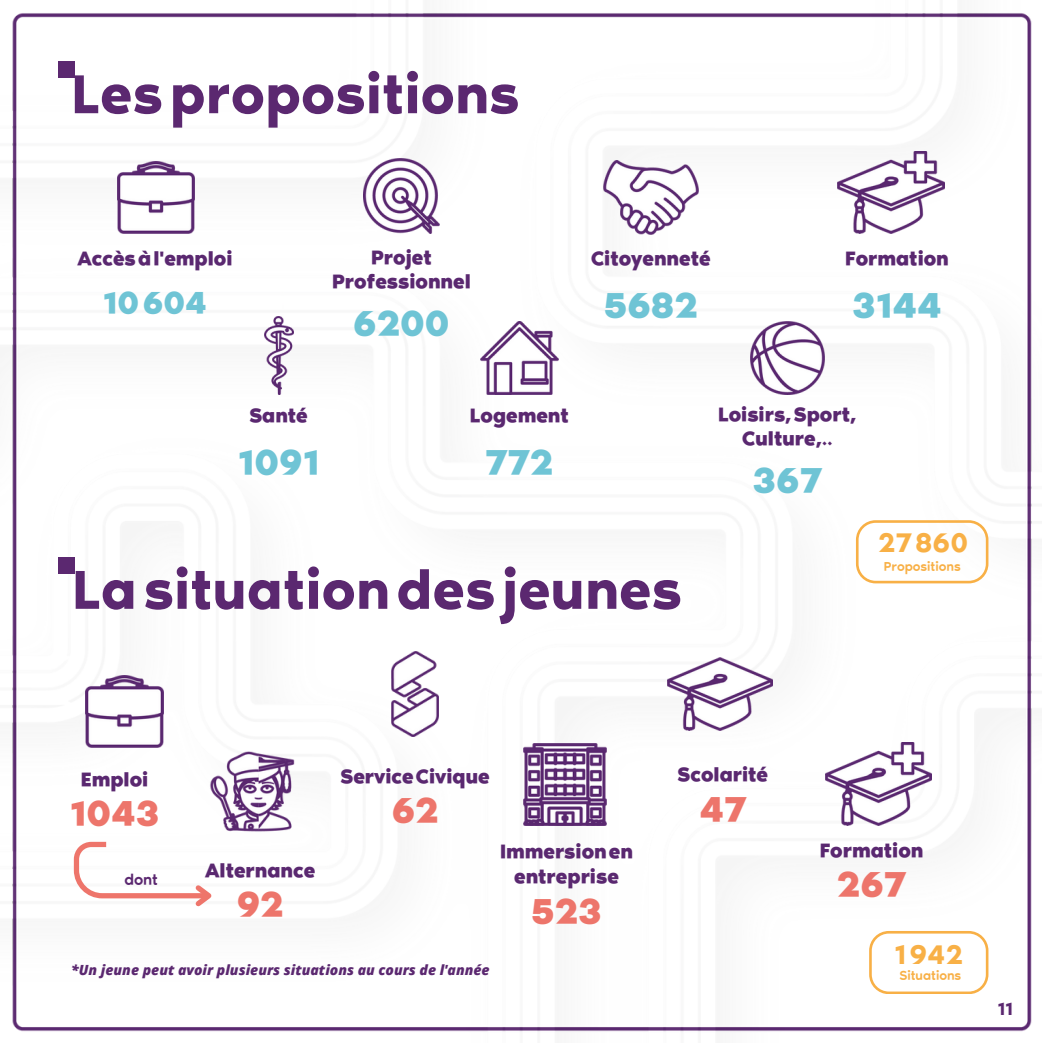
<style>
.page{position:relative;width:1042px;height:1043px;background:#fff}
.page>*{position:absolute;margin:0;border:0;box-sizing:border-box;transform-origin:0 0}
.t1{font:72.62px "RTL Media Pro Regular";color:#5b2870}
.t2{font:43.75px "RTL Media Pro Medium";color:#6fc4d5}
.t3{font:43.75px "RTL Media Pro Medium";color:#ed756b}
.t4{font:38.5px "RTL Media Pro Medium";color:#6fc4d5}
.t5{font:35px "RTL Media Pro Regular";color:#f8b046}
.t6{font:24.5px/23.6px "RTL Media Pro Medium";color:#5a2870;text-align:center}
.t7{font:22.75px "RTL Media Pro Regular";color:#5b2870}
.t8{font:20.12px "RTL Media Pro Light";color:#5b2870}
.t9{font:16.8px "RTL Media Pro Light";color:#f8b046}
.t10{font:italic 800 14px "Open Sans";color:#5b2870}
</style>
<div class="page">
<img style="left:12px;top:13px;width:1020px;height:1019px">
<div style="left:58px;top:557px;width:17px;height:16px;background:#5b2870"></div>
<div style="left:58px;top:62px;width:17px;height:16px;background:#5b2870"></div>
<img style="left:264px;top:316px;width:29px;height:79px">
<img style="left:210px;top:747px;width:98px;height:89px">
<img style="left:603px;top:160px;width:95px;height:74px">
<img style="left:117px;top:162px;width:77px;height:72px">
<img style="left:86px;top:675px;width:77px;height:72px">
<img style="left:480px;top:321px;width:78px;height:73px">
<img style="left:667px;top:657px;width:105px;height:73px">
<img style="left:750px;top:321px;width:74px;height:73px">
<img style="left:391px;top:651px;width:47px;height:85px">
<img style="left:824px;top:742px;width:107px;height:82px">
<img style="left:837px;top:151px;width:107px;height:83px">
<img style="left:523px;top:743px;width:83px;height:81px">
<img style="left:363px;top:158px;width:76px;height:75px">
<svg style="left:855px;top:520px;width:133px;height:63px"></svg>
<svg style="left:868px;top:930px;width:120px;height:63px"></svg>
<svg style="left:71px;top:839px;width:146px;height:71px"></svg>
<p class="t1" style="left:71px;top:62px;width:450px">Lespropositions</p>
<p class="t6" style="left:77px;top:248px;width:156px">Accèsàl'emploi</p>
<p class="t4" style="left:103px;top:286px;width:105px">10604</p>
<p class="t6" style="left:332px;top:248px;width:140px">Projet<br>Professionnel</p>
<p class="t2" style="left:353px;top:304px;width:98px">6200</p>
<p class="t6" style="left:591px;top:248px;width:121px">Citoyenneté</p>
<p class="t2" style="left:603px;top:286px;width:96px">5682</p>
<p class="t6" style="left:844px;top:248px;width:105px">Formation</p>
<p class="t2" style="left:852px;top:286px;width:91px">3144</p>
<p class="t6" style="left:249px;top:405px;width:60px">Santé</p>
<p class="t2" style="left:238px;top:443px;width:83px">1091</p>
<p class="t6" style="left:470px;top:405px;width:100px">Logement</p>
<p class="t2" style="left:485px;top:443px;width:70px">772</p>
<p class="t1" style="left:72px;top:557px;width:611px">Lasituationdesjeunes</p>
<p class="t6" style="left:718px;top:405px;width:140px">Loisirs,Sport,<br>Culture,..</p>
<p class="t2" style="left:752px;top:461px;width:71px">367</p>
<p class="t5" style="left:877px;top:528px;width:92px">27860</p>
<p class="t9" style="left:883px;top:558px;width:79px">Propositions</p>
<p class="t6" style="left:81px;top:769px;width:69px">Emploi</p>
<p class="t3" style="left:70px;top:794px;width:91px">1043</p>
<p class="t8" style="left:124px;top:870px;width:35px">dont</p>
<p class="t6" style="left:205px;top:859px;width:112px">Alternance</p>
<p class="t3" style="left:237px;top:885px;width:49px">92</p>
<p class="t6" style="left:340px;top:766px;width:151px">ServiceCivique</p>
<p class="t3" style="left:391px;top:791px;width:49px">62</p>
<p class="t6" style="left:500px;top:841px;width:134px;line-height:24.8px">Immersionen entreprise</p>
<p class="t3" style="left:531px;top:891px;width:72px">523</p>
<p class="t10" style="left:71px;top:959px;width:420px">*Un jeune peut avoir plusieurs situations au cours de l'année</p>
<p class="t6" style="left:677px;top:764px;width:92px">Scolarité</p>
<p class="t3" style="left:699px;top:789px;width:48px">47</p>
<p class="t6" style="left:819px;top:840px;width:105px">Formation</p>
<p class="t3" style="left:836px;top:865px;width:71px">267</p>
<p class="t5" style="left:894px;top:939px;width:71px">1942</p>
<p class="t9" style="left:899px;top:967px;width:63px">Situations</p>
<p class="t7" style="left:997px;top:998px;width:17px">11</p>
</div>
